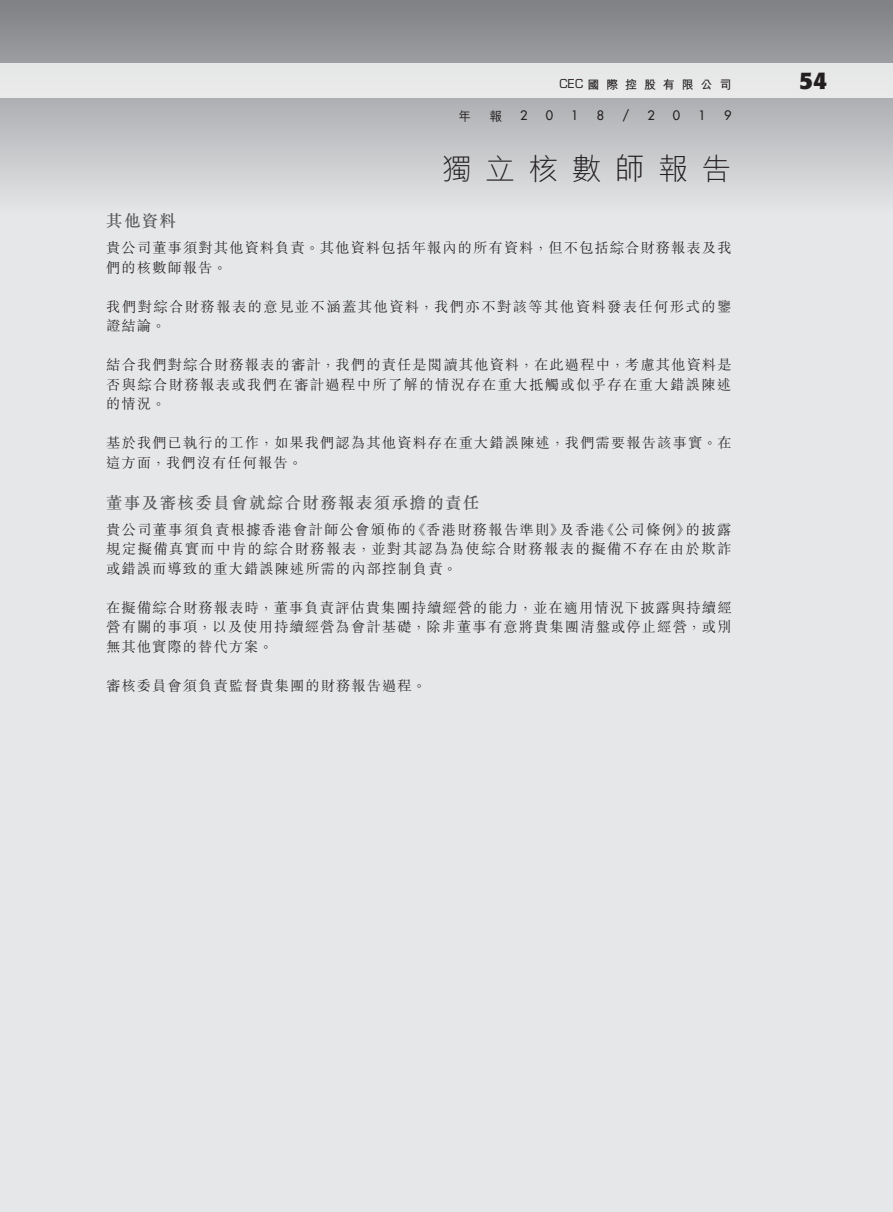
<style>
.page{position:relative;width:893px;height:1212px;background:#e6e7e9}
.page>*{position:absolute;margin:0;border:0;box-sizing:border-box;transform-origin:0 0}
.t1{font:300 30px "M Hei HK";letter-spacing:.44em;color:#231f20}
.t2{font:700 24px "Formata";color:#231f20}
.t3{font:500 16.5px "M Sung HK";letter-spacing:.08em;color:#57585a}
.t4{font:300 14.25px/19.5px "M Sung HK";letter-spacing:.08em;color:#231f20;text-align:justify}
.t5{font:300 14.25px/19.5px "M Sung HK";letter-spacing:.105em;color:#231f20}
.t6{font:500 12.75px "Futura Std";color:#231f20}
.t7{font:500 12.75px "M Hei HK";color:#231f20}
.t8{font:700 12px "M Hei HK";letter-spacing:.57em;color:#231f20}
.s1{font-family:"Eurostile LT Std";font-weight:400}
</style>
<div class="page">
<svg style="left:0;top:0;width:893px;height:193px;background:#aeafb2"></svg>
<div style="left:0;top:64px;width:893px;height:34px;background:#e8e8e9"></div>
<p class="t8" style="left:560px;top:76px;width:173px"><span class="s1">CEC</span> 國際控股有限公司</p>
<p class="t7" style="left:459px;top:107px;width:14px">年</p>
<p class="t7" style="left:489px;top:107px;width:14px">報</p>
<p class="t6" style="left:520px;top:108px;width:9px">2</p>
<p class="t6" style="left:546px;top:108px;width:9px">0</p>
<p class="t6" style="left:571px;top:108px;width:9px">1</p>
<p class="t6" style="left:597px;top:108px;width:9px">8</p>
<p class="t6" style="left:622px;top:108px;width:9px">/</p>
<p class="t6" style="left:647px;top:108px;width:9px">2</p>
<p class="t6" style="left:673px;top:108px;width:9px">0</p>
<p class="t6" style="left:698px;top:108px;width:9px">1</p>
<p class="t6" style="left:724px;top:108px;width:9px">9</p>
<h1 class="t1" style="left:442px;top:148px;width:291px">獨立核數師報告</h1>
<p class="t3" style="left:106px;top:210px;width:72px">其他資料</p>
<p class="t4" style="left:106px;top:238px;width:627px">貴公司董事須對其他資料負責。其他資料包括年報內的所有資料，但不包括綜合財務報表及我們的核數師報告。</p>
<p class="t5" style="left:106px;top:296px;width:627px">我們對綜合財務報表的意見並不涵蓋其他資料，我們亦不對該等其他資料發表任何形式的鑒證結論。</p>
<p class="t4" style="left:106px;top:355px;width:627px">結合我們對綜合財務報表的審計，我們的責任是閱讀其他資料，在此過程中，考慮其他資料是否與綜合財務報表或我們在審計過程中所了解的情況存在重大抵觸或似乎存在重大錯誤陳述的情況。</p>
<p class="t4" style="left:106px;top:433px;width:627px">基於我們已執行的工作，如果我們認為其他資料存在重大錯誤陳述，我們需要報告該事實。在這方面，我們沒有任何報告。</p>
<p class="t3" style="left:106px;top:491px;width:375px">董事及審核委員會就綜合財務報表須承擔的責任</p>
<p class="t4" style="left:106px;top:519px;width:627px">貴公司董事須負責根據香港會計師公會頒佈的《香港財務報告準則》及香港《公司條例》的披露規定擬備真實而中肯的綜合財務報表，並對其認為為使綜合財務報表的擬備不存在由於欺詐或錯誤而導致的重大錯誤陳述所需的內部控制負責。</p>
<p class="t4" style="left:106px;top:597px;width:627px">在擬備綜合財務報表時，董事負責評估貴集團持續經營的能力，並在適用情況下披露與持續經營有關的事項，以及使用持續經營為會計基礎，除非董事有意將貴集團清盤或停止經營，或別無其他實際的替代方案。</p>
<p class="t4" style="left:106px;top:675px;width:322px">審核委員會須負責監督貴集團的財務報告過程。</p>
<h2 class="t2" style="left:799px;top:66px;width:29px">54</h2>
</div>
